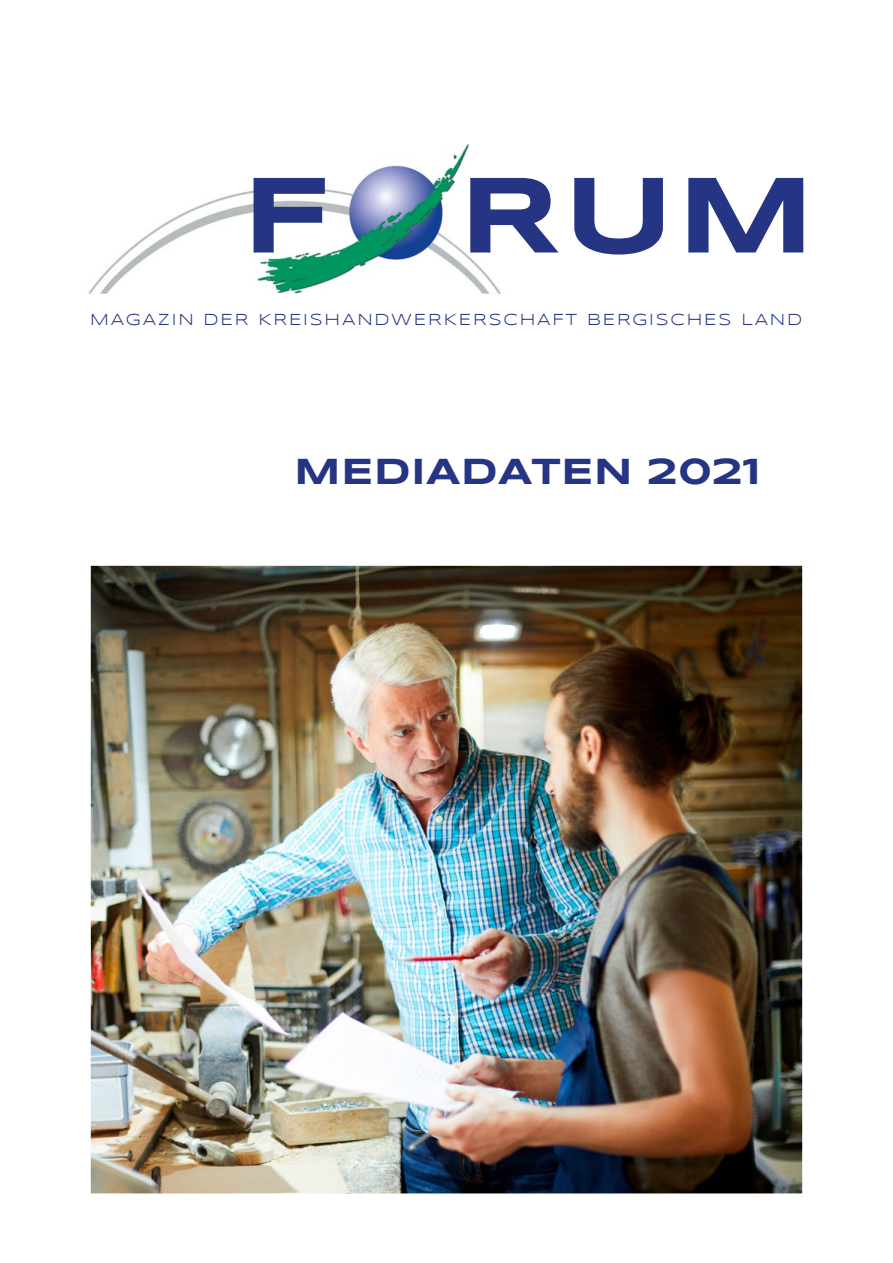
<style>
.page{position:relative;width:893px;height:1263px;background:#fff}
.page>*{position:absolute;margin:0;border:0;box-sizing:border-box;transform-origin:0 0}
.t1{font:700 111.15px "Syncopate";color:#253483}
.t2{font:700 37.5px "Syncopate";letter-spacing:.01em;color:#253483}
.t3{font:16.5px "Syncopate";letter-spacing:.11em;color:#253483}
</style>
<div class="page">
<img style="left:92px;top:567px;width:709px;height:625px">
<img style="left:88px;top:145px;width:413px;height:149px">
<h1 class="t1" style="left:242px;top:146px;width:575px">F RUM</h1>
<p class="t3" style="left:90px;top:310px;width:713px">MAGAZIN DER KREISHANDWERKERSCHAFT BERGISCHES LAND</p>
<h2 class="t2" style="left:294px;top:447px;width:469px">MEDIADATEN 2021</h2>
</div>
